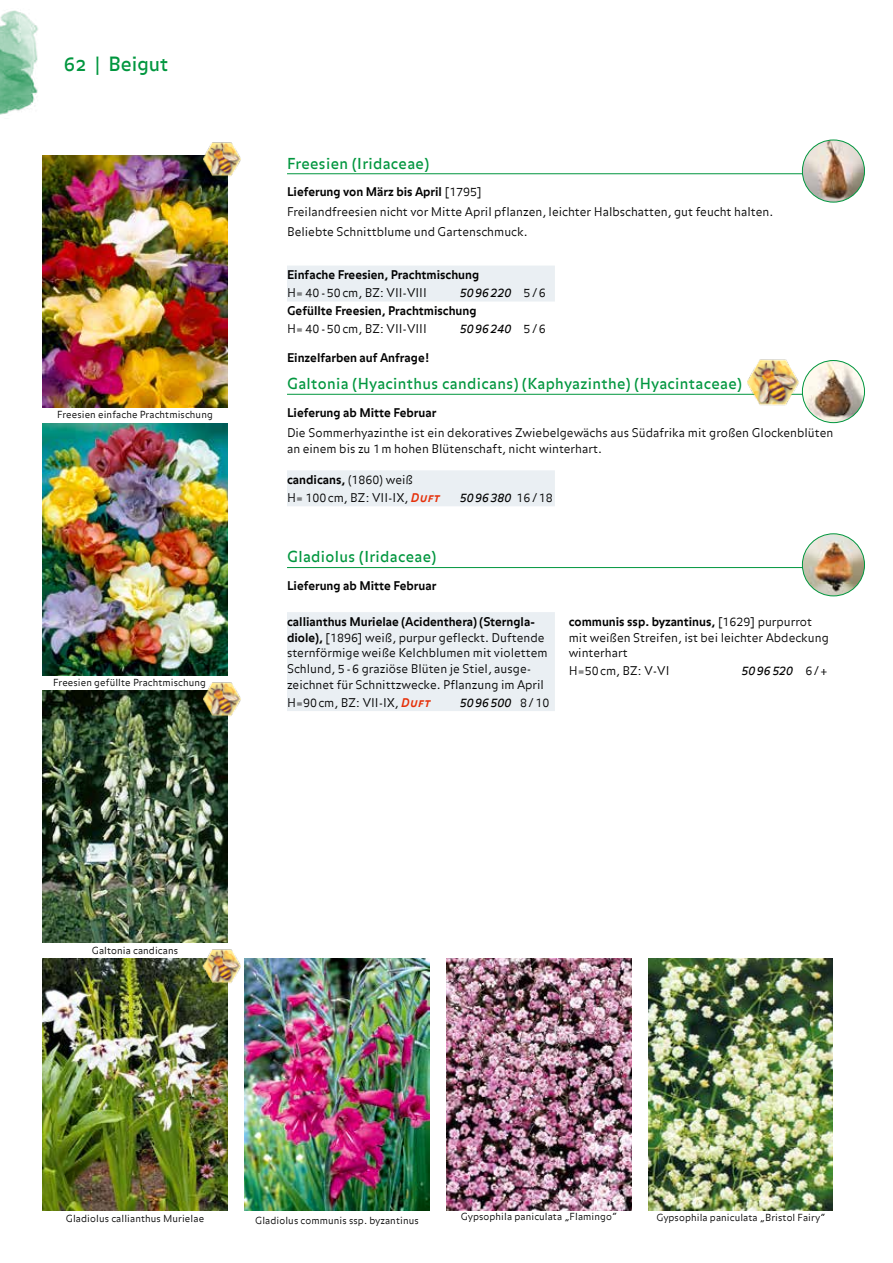
<style>
.page{position:relative;width:893px;height:1263px;background:#fff}
.page>*{position:absolute;margin:0;border:0;box-sizing:border-box;transform-origin:0 0}
.t1{font:19.5px "Balance OT";color:#00963e}
.t2{font:15px "Balance OT";letter-spacing:.025em;color:#00963e}
.t3{font:300 12px/15.8px "Balance";color:#000}
.t4{font:700 12px/18px "Balance";color:#000}
.t5{font:italic 12px "Balance";color:#000}
.t6{font:300 9.75px "Balance";letter-spacing:.01em;color:#000}
.s1{font-weight:700}
.s2{font-weight:400;font-style:italic}
.s3{font-weight:300}
.s4{font-weight:300;font-style:normal}
.s5{font-family:"Balance Bold Caps";font-weight:400;font-style:italic;color:#e63009}
</style>
<div class="page">
<img style="left:0;top:10px;width:38px;height:105px">
<img style="left:446px;top:958px;width:185px;height:252px">
<img style="left:648px;top:958px;width:185px;height:252px">
<img style="left:43px;top:155px;width:184px;height:252px">
<hr style="left:287px;top:173px;width:546px;height:1px;background:#00963e">
<img style="left:802px;top:140px;width:62px;height:62px;border-radius:31px">
<div style="left:802px;top:140px;width:63px;height:63px;border:1px solid #00963e;border-radius:50%"></div>
<div style="left:287px;top:266px;width:268px;height:36px;background:#eaeff3"></div>
<img style="left:43px;top:423px;width:184px;height:252px">
<hr style="left:287px;top:394px;width:546px;height:1px;background:#00963e">
<div style="left:287px;top:470px;width:268px;height:36px;background:#eaeff3"></div>
<img style="left:43px;top:691px;width:184px;height:252px">
<img style="left:802px;top:361px;width:62px;height:62px;border-radius:30px">
<div style="left:802px;top:360px;width:63px;height:63px;border:1px solid #00963e;border-radius:50%"></div>
<img style="left:43px;top:959px;width:184px;height:252px">
<hr style="left:287px;top:567px;width:546px;height:1px;background:#00963e">
<div style="left:287px;top:612px;width:268px;height:99px;background:#eaeff3"></div>
<img style="left:802px;top:534px;width:62px;height:62px;border-radius:31px">
<div style="left:802px;top:533px;width:63px;height:63px;border:1px solid #00963e;border-radius:50%"></div>
<img style="left:244px;top:958px;width:185px;height:253px">
<img style="left:203px;top:142px;width:38px;height:38px">
<img style="left:203px;top:682px;width:38px;height:38px">
<img style="left:747px;top:359px;width:54px;height:47px">
<img style="left:203px;top:949px;width:38px;height:38px">
<h1 class="t1" style="left:64px;top:53px;width:106px">62 | Beigut</h1>
<p class="t6" style="left:57px;top:409px;width:157px">Freesien einfache Prachtmischung</p>
<p class="t6" style="left:53px;top:677px;width:154px">Freesien gefüllte Prachtmischung</p>
<p class="t2" style="left:287px;top:154px;width:144px">Freesien (Iridaceae)</p>
<p class="t3" style="left:287px;top:183px;width:488px;line-height:20px"><span class="s1">Lieferung von März bis April</span> [1795]<br>Freilandfreesien nicht vor Mitte April pflanzen, leichter Halbschatten, gut feucht halten.<br>Beliebte Schnittblume und Gartenschmuck.</p>
<p class="t4" style="left:287px;top:267px;width:194px">Einfache Freesien, Prachtmischung</p>
<p class="t3" style="left:287px;top:286px;width:141px">H= 40-50cm, BZ: VII-VIII</p>
<p class="t4" style="left:287px;top:285px;width:260px;text-indent:173px"><span class="s2">5096220</span> <span class="s3">5/6<br></span>Gefüllte Freesien, Prachtmischung</p>
<p class="t3" style="left:287px;top:322px;width:141px">H= 40-50cm, BZ: VII-VIII</p>
<p class="t5" style="left:460px;top:322px;width:88px">5096240 <span class="s4">5/6</span></p>
<p class="t4" style="left:287px;top:349px;width:144px">Einzelfarben auf Anfrage!</p>
<p class="t2" style="left:287px;top:375px;width:456px">Galtonia (Hyacinthus candicans) (Kaphyazinthe) (Hyacintaceae)</p>
<p class="t4" style="left:287px;top:404px;width:151px">Lieferung ab Mitte Februar</p>
<p class="t3" style="left:287px;top:425px;width:548px">Die Sommerhyazinthe ist ein dekoratives Zwiebelgewächs aus Südafrika mit großen Glockenblüten an einem bis zu 1m hohen Blütenschaft, nicht winterhart.</p>
<p class="t3" style="left:287px;top:471px;width:154px;line-height:18px"><span class="s1">candicans,</span> (1860) weiß<br>H= 100cm, BZ: VII-IX, <span class="s5">Duft</span></p>
<p class="t5" style="left:460px;top:491px;width:95px">5096380 <span class="s4">16/18</span></p>
<p class="t2" style="left:287px;top:548px;width:151px">Gladiolus (Iridaceae)</p>
<p class="t4" style="left:287px;top:577px;width:151px">Lieferung ab Mitte Februar</p>
<p class="t3" style="left:287px;top:614px;width:262px"><span class="s1">callianthus Murielae (Acidenthera) (Sterngla&shy;diole),</span> [1896] weiß, purpur gefleckt. Duftende sternförmige weiße Kelchblumen mit violettem Schlund, 5-6 graziöse Blüten je Stiel, ausge&shy;zeichnet für Schnittzwecke. Pflanzung im April</p>
<p class="t3" style="left:287px;top:695px;width:145px">H=90cm, BZ: VII-IX, <span class="s5">Duft</span></p>
<p class="t5" style="left:460px;top:695px;width:91px">5096500 <span class="s4">8/10</span></p>
<p class="t3" style="left:569px;top:614px;width:262px"><span class="s1">communis ssp. byzantinus,</span> [1629] purpurrot mit weißen Streifen, ist bei leichter Abdeckung winterhart</p>
<p class="t3" style="left:569px;top:664px;width:102px">H=50cm, BZ: V-VI</p>
<p class="t5" style="left:741px;top:664px;width:88px">5096520 <span class="s4">6/+</span></p>
<p class="t6" style="left:92px;top:945px;width:88px">Galtonia candicans</p>
<p class="t6" style="left:66px;top:1212px;width:140px">Gladiolus callianthus Murielae</p>
<p class="t6" style="left:255px;top:1215px;width:165px">Gladiolus communis ssp. byzantinus</p>
<p class="t6" style="left:461px;top:1210px;width:158px">Gypsophila paniculata „Flamingo“</p>
<p class="t6" style="left:656px;top:1212px;width:171px">Gypsophila paniculata „Bristol Fairy“</p>
</div>
